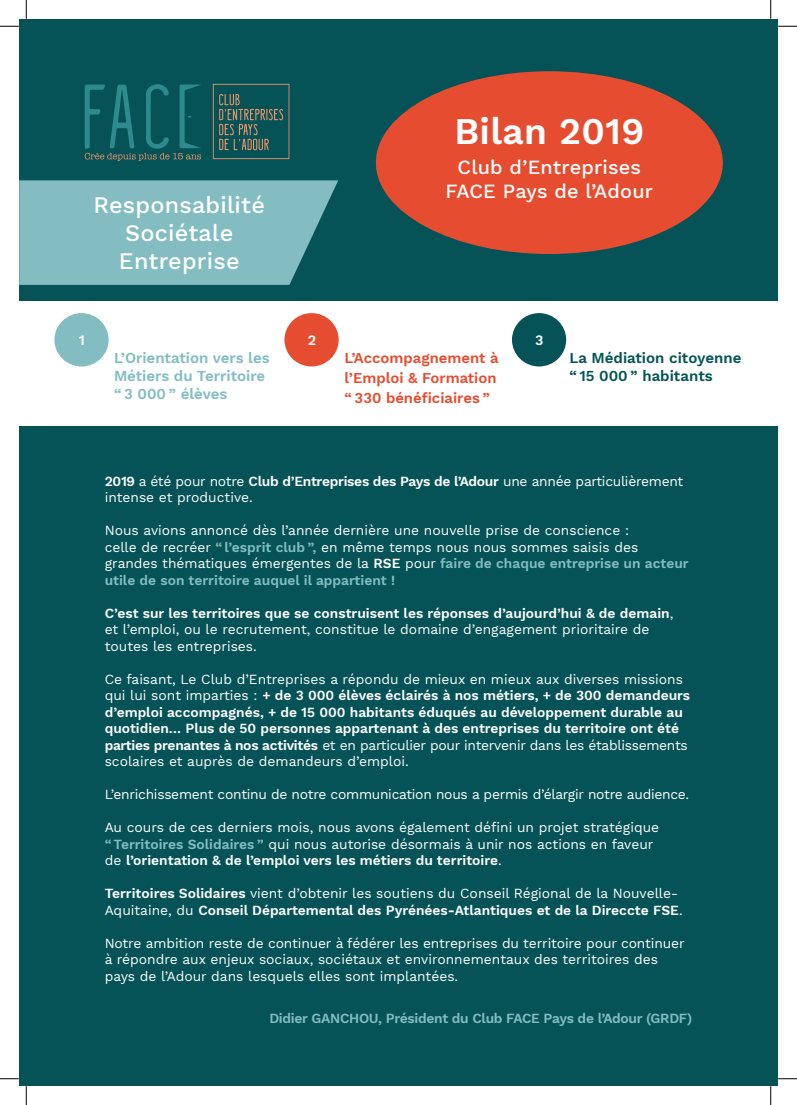
<style>
.page{position:relative;width:797px;height:1105px;background:#fff}
.page>*{position:absolute;margin:0;border:0;box-sizing:border-box;transform-origin:0 0}
.t1{font:600 37px "Work Sans";letter-spacing:.01em;color:#fff}
.t2{font:500 23.38px "Work Sans";letter-spacing:.01em;color:#fff}
.t3{font:500 19.88px "Work Sans";letter-spacing:.01em;color:#fff}
.t4{font:600 15px/18px "Work Sans";color:#83bdc1}
.t5{font:600 15px "Work Sans";color:#055357}
.t6{font:600 14.88px/19.8px "Work Sans";color:#e64d30}
.t7{font:600 14.25px "Work Sans";color:#fff}
.t8{font:600 13.75px/16.5px "Work Sans";color:#fff}
.t9{font:13.75px/16.5px "Work Sans";color:#fff}
.t10{font:600 13.75px/16.5px "Work Sans";color:#83bdc1}
.t11{font:13.75px "Work Sans";letter-spacing:-.02em;color:#fff}
.t12{font:600 13.75px "Work Sans";letter-spacing:-.02em;color:#fff}
.t13{font:600 13.75px "Work Sans";letter-spacing:-.02em;color:#83bdc1}
.s1{font-weight:400}
.s2{font-weight:400;color:#fff}
.s3{color:#fff}
.s4{font-weight:600;color:#83bdc1}
</style>
<div class="page">
<div style="left:19px;top:19px;width:758px;height:1067px;background:#055357"></div>
<svg style="left:19px;top:180px;width:319px;height:105px;background:#78b4b8"></svg>
<div style="left:376px;top:71px;width:346px;height:183px;background:#e64d30;border-radius:50%"></div>
<div style="left:19px;top:301px;width:758px;height:125px;background:#fff"></div>
<div style="left:54px;top:313px;width:55px;height:53px;background:#83bdc1;border-radius:50%"></div>
<div style="left:284px;top:313px;width:54px;height:53px;background:#e64d30;border-radius:50%"></div>
<div style="left:512px;top:313px;width:54px;height:53px;background:#055357;border-radius:50%"></div>
<svg style="left:213px;top:84px;width:76px;height:75px"></svg>
<svg style="left:85px;top:84px;width:116px;height:77px"></svg>
<svg style="left:0;top:25px;width:19px;height:2px"></svg>
<svg style="left:778px;top:25px;width:19px;height:2px"></svg>
<svg style="left:0;top:1078px;width:19px;height:1px"></svg>
<svg style="left:778px;top:1078px;width:19px;height:1px"></svg>
<svg style="left:25px;top:0;width:2px;height:19px"></svg>
<svg style="left:25px;top:1086px;width:2px;height:19px"></svg>
<svg style="left:770px;top:0;width:1px;height:19px"></svg>
<svg style="left:770px;top:1086px;width:1px;height:19px"></svg>
<p class="t2" style="left:94px;top:192px;width:173px">Responsabilité</p>
<p class="t2" style="left:125px;top:220px;width:109px">Sociétale</p>
<p class="t2" style="left:119px;top:248px;width:122px">Entreprise</p>
<p class="t1" style="left:454px;top:110px;width:191px">Bilan 2019</p>
<p class="t3" style="left:457px;top:156px;width:185px">Club d’Entreprises</p>
<p class="t3" style="left:445px;top:180px;width:209px">FACE Pays de l’Adour</p>
<p class="t7" style="left:79px;top:331px;width:8px">1</p>
<p class="t7" style="left:308px;top:332px;width:10px">2</p>
<p class="t7" style="left:535px;top:332px;width:10px">3</p>
<p class="t6" style="left:344px;top:349px;width:155px">L’Accompagnement à l’Emploi &amp; Formation</p>
<p class="t6" style="left:344px;top:388px;width:147px">“ 330 bénéficiaires ”</p>
<p class="t4" style="left:114px;top:350px;width:157px">L’Orientation vers les<br>Métiers du Territoire “ 3 000 ” élèves</p>
<p class="t5" style="left:569px;top:349px;width:173px">La Médiation citoyenne</p>
<p class="t5" style="left:569px;top:367px;width:145px">“ 15 000 ” habitants</p>
<p class="t12" style="left:105px;top:473px;width:580px">2019 <span class="s1">a été pour notre</span> Club d’Entreprises des Pays de l’Adour <span class="s1">une année particulièrement</span></p>
<p class="t9" style="left:105px;top:490px;width:150px">intense et productive.</p>
<p class="t9" style="left:105px;top:523px;width:526px">Nous avions annoncé dès l’année dernière une nouvelle prise de conscience :</p>
<p class="t10" style="left:105px;top:539px;width:585px"><span class="s2">celle de recréer</span> “ l’esprit club ”, <span class="s2">en même temps nous nous sommes saisis des grandes thématiques émergentes de la</span> <span class="s3">RSE</span> <span class="s2">pour</span> faire de chaque entreprise un acteur utile de son territoire auquel il appartient !</p>
<p class="t8" style="left:105px;top:605px;width:570px">C’est sur les territoires que se construisent les réponses d’aujourd’hui &amp; de demain<span class="s1">,</span></p>
<p class="t9" style="left:105px;top:622px;width:546px">et l’emploi, ou le recrutement, constitue le domaine d’engagement prioritaire de toutes les entreprises.</p>
<p class="t8" style="left:105px;top:671px;width:587px"><span class="s1">Ce faisant, Le Club d’Entreprises a répondu de mieux en mieux aux diverses missions qui lui sont imparties :</span> + de 3 000 élèves éclairés à nos métiers, + de 300 demandeurs d’emploi accompagnés, + de 15 000 habitants éduqués au développement durable au quotidien… Plus de 50 personnes appartenant à des entreprises du territoire ont été parties prenantes à nos activités <span class="s1">et en particulier pour intervenir dans les établissements scolaires et auprès de demandeurs d’emploi.</span></p>
<p class="t11" style="left:105px;top:786px;width:586px">L’enrichissement continu de notre communication nous a permis d’élargir notre audience.</p>
<p class="t9" style="left:105px;top:820px;width:556px">Au cours de ces derniers mois, nous avons également défini un projet stratégique</p>
<p class="t9" style="left:105px;top:836px;width:550px"><span class="s4">“ Territoires Solidaires ”</span> qui nous autorise désormais à unir nos actions en faveur</p>
<p class="t8" style="left:105px;top:853px;width:398px"><span class="s1">de</span> l’orientation &amp; de l’emploi vers les métiers du territoire<span class="s1">.</span></p>
<p class="t8" style="left:105px;top:886px;width:579px">Territoires Solidaires <span class="s1">vient d’obtenir les soutiens du Conseil Régional de la Nouvelle-<br>Aquitaine, du</span> Conseil Départemental des Pyrénées-Atlantiques et de la Direccte FSE<span class="s1">.</span></p>
<p class="t9" style="left:105px;top:935px;width:581px">Notre ambition reste de continuer à fédérer les entreprises du territoire pour continuer</p>
<p class="t9" style="left:105px;top:952px;width:555px">à répondre aux enjeux sociaux, sociétaux et environnementaux des territoires des pays de l’Adour dans lesquels elles sont implantées.</p>
<p class="t13" style="left:269px;top:1010px;width:424px">Didier GANCHOU, Président du Club FACE Pays de l’Adour (GRDF)</p>
</div>
